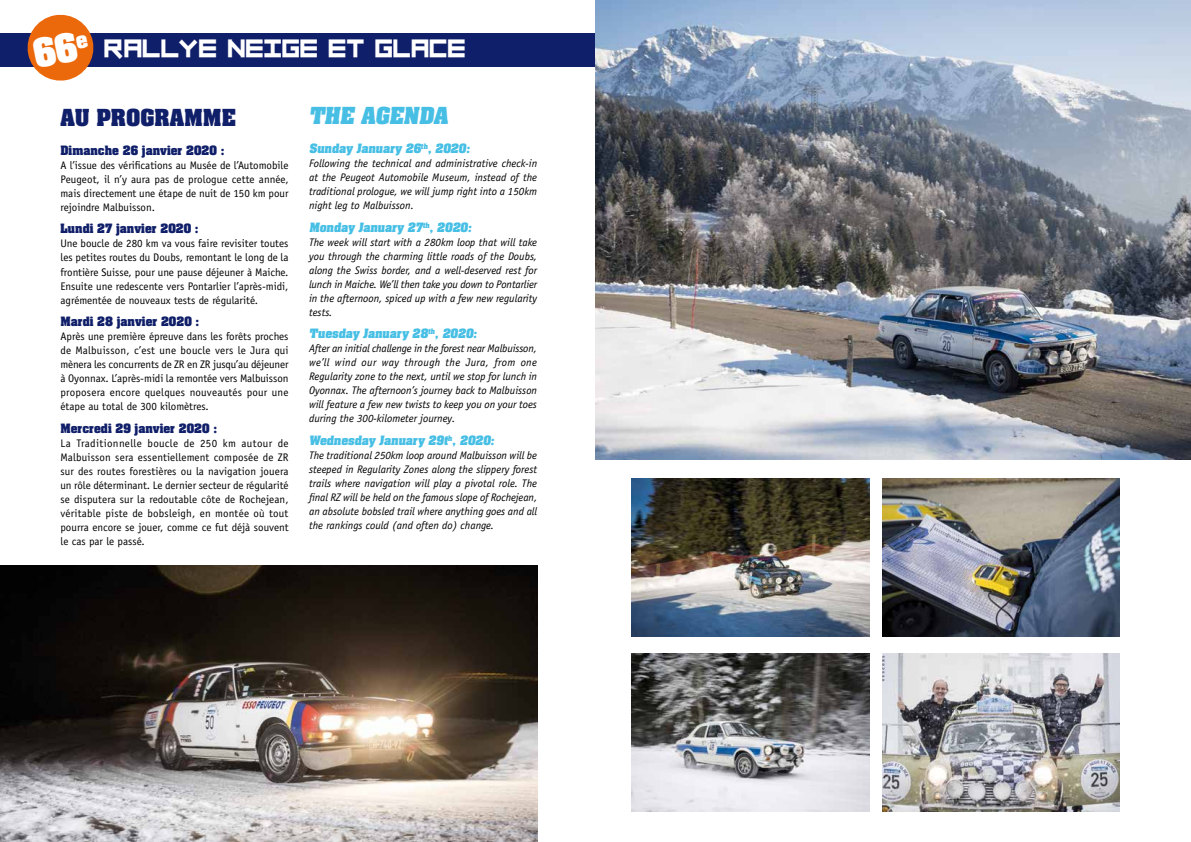
<style>
.page{position:relative;width:1191px;height:842px;background:#fff}
.page>*{position:absolute;margin:0;border:0;box-sizing:border-box;transform-origin:0 0}
.t1{font:22px "Sinner";color:#fff;scale:.95 1}
.t2{font:700 20px "Aachen Std";color:#101f69}
.t3{font:700 20px "Aachen Std";color:#47bfe5}
.t4{font:11px/14px "Officina Sans Std";color:#000;text-align:justify}
.t5{font:italic 11px/14px "Officina Sans Std";color:#000;text-align:justify}
.t6{font:700 11px "Aachen Std";color:#47bfe5}
.t7{font:700 11px "Aachen Std";color:#101f69}
</style>
<div class="page">
<div style="left:0;top:33px;width:1191px;height:33px;background:#101f69"></div>
<img style="left:631px;top:478px;width:238px;height:159px">
<img style="left:631px;top:653px;width:238px;height:159px">
<img style="left:882px;top:653px;width:238px;height:159px">
<img style="left:0;top:565px;width:537px;height:277px">
<img style="left:595px;top:0;width:596px;height:459px">
<img style="left:882px;top:478px;width:238px;height:159px">
<svg style="left:25px;top:14px;width:71px;height:67px"></svg>
<h1 class="t1" style="left:104px;top:34px;width:382px">RALLYE NEIGE ET GLACE</h1>
<h2 class="t2" style="left:60px;top:103px;width:177px">AU PROGRAMME</h2>
<h2 class="t3" style="left:309px;top:101px;width:144px">THE AGENDA</h2>
<p class="t7" style="left:60px;top:142px;width:165px">Dimanche 26 janvier 2020 :</p>
<p class="t4" style="left:60px;top:158px;width:230px">A l’issue des vérifications au Musée de l’Automobile Peugeot, il n’y aura pas de prologue cette année, mais directement une étape de nuit de 150 km pour rejoindre Malbuisson.</p>
<p class="t7" style="left:60px;top:221px;width:140px">Lundi 27 janvier 2020 :</p>
<p class="t4" style="left:60px;top:237px;width:229px">Une boucle de 280 km va vous faire revisiter toutes les petites routes du Doubs, remontant le long de la frontière Suisse, pour une pause déjeuner à Maiche.<br>Ensuite une redescente vers Pontarlier l’après-midi, agrémentée de nouveaux tests de régularité.</p>
<p class="t7" style="left:60px;top:313px;width:140px">Mardi 28 janvier 2020 :</p>
<p class="t4" style="left:60px;top:329px;width:230px">Après une première épreuve dans les forêts proches de Malbuisson, c’est une boucle vers le Jura qui mènera les concurrents de ZR en ZR jusqu’au déjeuner à Oyonnax. L’après-midi la remontée vers Malbuisson proposera encore quelques nouveautés pour une étape au total de 300 kilomètres.</p>
<p class="t7" style="left:60px;top:420px;width:158px">Mercredi 29 janvier 2020 :</p>
<p class="t4" style="left:60px;top:436px;width:230px">La Traditionnelle boucle de 250 km autour de Malbuisson sera essentiellement composée de ZR sur des routes forestières ou la navigation jouera un rôle déterminant. Le dernier secteur de régularité se disputera sur la redoutable côte de Rochejean, véritable piste de bobsleigh, en montée où tout pourra encore se jouer, comme ce fut déjà souvent le cas par le passé.</p>
<p class="t6" style="left:309px;top:140px;width:164px">Sunday January 26<sup>th</sup>, 2020:</p>
<p class="t5" style="left:309px;top:156px;width:230px">Following the technical and administrative check-in at the Peugeot Automobile Museum, instead of the traditional prologue, we will jump right into a 150km night leg to Malbuisson.</p>
<p class="t6" style="left:309px;top:219px;width:166px">Monday January 27<sup>th</sup>, 2020:</p>
<p class="t5" style="left:309px;top:235px;width:229px">The week will start with a 280km loop that will take you through the charming little roads of the Doubs, along the Swiss border, and a well-deserved rest for lunch in Maiche. We’ll then take you down to Pontarlier in the afternoon, spiced up with a few new regularity tests.</p>
<p class="t6" style="left:309px;top:325px;width:171px">Tuesday January 28<sup>th</sup>, 2020:</p>
<p class="t5" style="left:309px;top:341px;width:229px">After an initial challenge in the forest near Malbuisson, we’ll wind our way through the Jura, from one Regularity zone to the next, until we stop for lunch in Oyonnax. The afternoon’s journey back to Malbuisson will feature a few new twists to keep you on your toes during the 300-kilometer journey.</p>
<p class="t6" style="left:309px;top:432px;width:189px">Wednesday January 29t<sup>h</sup>, 2020:</p>
<p class="t5" style="left:309px;top:448px;width:230px">The traditional 250km loop around Malbuisson will be steeped in Regularity Zones along the slippery forest trails where navigation will play a pivotal role. The final RZ will be held on the famous slope of Rochejean, an absolute bobsled trail where anything goes and all the rankings could (and often do) change.</p>
</div>
